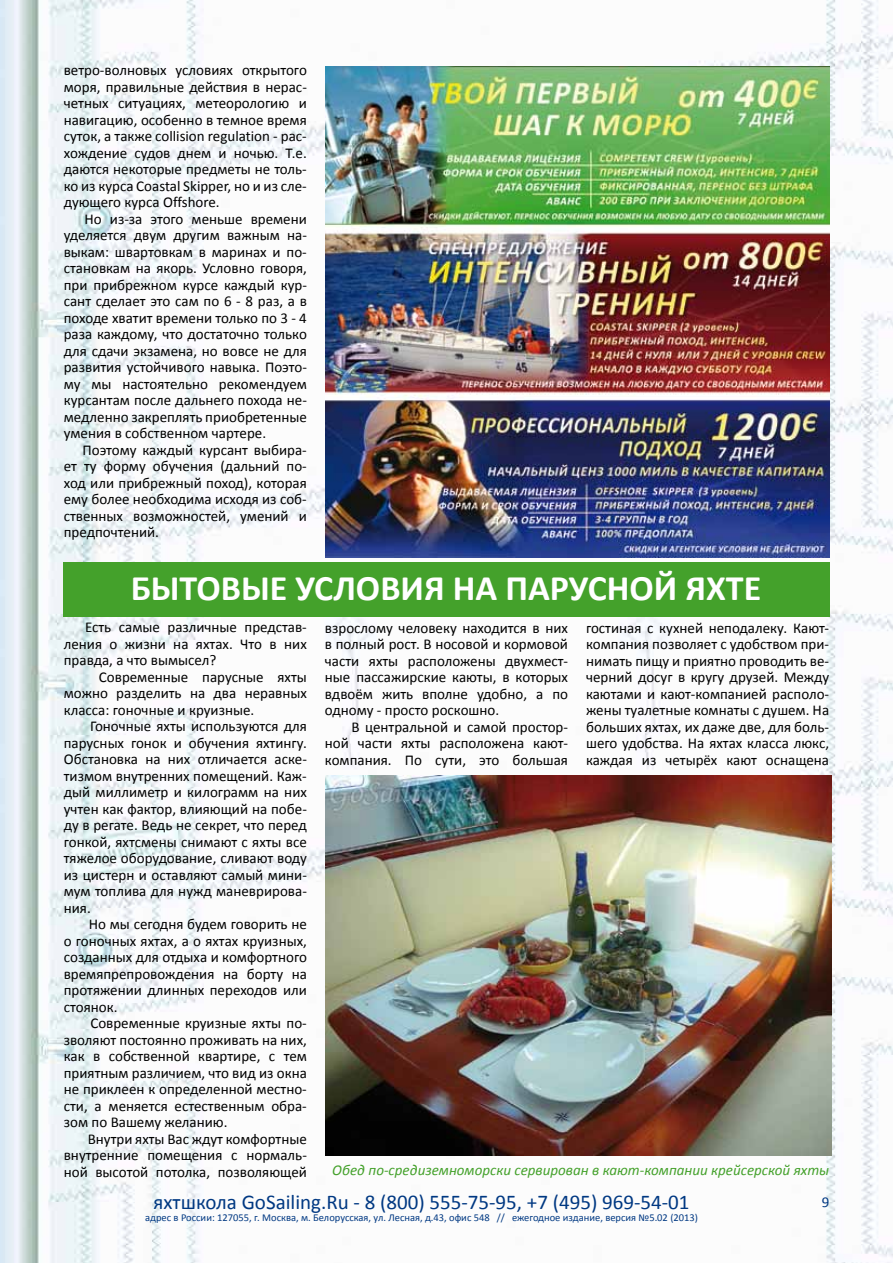
<style>
.page{position:relative;width:893px;height:1263px;background:#fff}
.page>*{position:absolute;margin:0;border:0;box-sizing:border-box;transform-origin:0 0}
.t1{font:700 36px "Calibri";color:#fff}
.t2{font:21px "Calibri";color:#003882}
.t3{font:15px/16.5px "Calibri";color:#000;text-align:justify}
.t4{font:italic 15px "Calibri";color:#44a12b}
.t5{font:15px "Calibri";color:#003882}
.t6{font:10.5px "Calibri";color:#003882}
</style>
<div class="page">
<img style="left:0;top:0;width:893px;height:1263px">
<div style="left:63px;top:563px;width:766px;height:54px;background:#44a12b"></div>
<img style="left:326px;top:775px;width:506px;height:380px">
<img style="left:326px;top:66px;width:503px;height:491px">
<p class="t3" style="left:64px;top:61px;width:245px">ветро-волновых условиях открытого моря, правильные действия в нерас&shy;четных ситуациях, метеорологию и навигацию, особенно в темное время суток, а также collision regulation - рас&shy;хождение судов днем и ночью. Т.е. даются некоторые предметы не толь&shy;ко из курса Coastal Skipper, но и из сле&shy;дующего курса Offshore.</p>
<p class="t3" style="left:64px;top:210px;width:245px;text-indent:21px">Но из-за этого меньше времени уделяется двум другим важным на&shy;выкам: швартовкам в маринах и по&shy;становкам на якорь. Условно говоря, при прибрежном курсе каждый кур&shy;сант сделает это сам по 6 - 8 раз, а в походе хватит времени только по 3 - 4 раза каждому, что достаточно только для сдачи экзамена, но вовсе не для развития устойчивого навыка. Поэто&shy;му мы настоятельно рекомендуем курсантам после дальнего похода не&shy;медленно закреплять приобретенные умения в собственном чартере.</p>
<p class="t3" style="left:64px;top:441px;width:245px;text-indent:19px">Поэтому каждый курсант выбира&shy;ет ту форму обучения (дальний по&shy;ход или прибрежный поход), которая ему более необходима исходя из соб&shy;ственных возможностей, умений и предпочтений.</p>
<h1 class="t1" style="left:131px;top:566px;width:632px">БЫТОВЫЕ УСЛОВИЯ НА ПАРУСНОЙ ЯХТЕ</h1>
<p class="t3" style="left:64px;top:618px;width:245px;text-indent:21px">Есть самые различные представ&shy;ления о жизни на яхтах. Что в них правда, а что вымысел?</p>
<p class="t3" style="left:64px;top:668px;width:245px;text-indent:35px">Современные парусные яхты можно разделить на два неравных класса: гоночные и круизные.</p>
<p class="t3" style="left:64px;top:717px;width:245px;text-indent:26px">Гоночные яхты используются для парусных гонок и обучения яхтингу.<br>Обстановка на них отличается аске&shy;тизмом внутренних помещений. Каж&shy;дый миллиметр и килограмм на них учтен как фактор, влияющий на побе&shy;ду в регате. Ведь не секрет, что перед гонкой, яхтсмены снимают с яхты все тяжелое оборудование, сливают воду из цистерн и оставляют самый мини&shy;мум топлива для нужд маневрирова&shy;ния.</p>
<p class="t3" style="left:64px;top:915px;width:245px;text-indent:25px">Но мы сегодня будем говорить не о гоночных яхтах, а о яхтах круизных, созданных для отдыха и комфортного времяпрепровождения на борту на протяжении длинных переходов или стоянок.</p>
<p class="t3" style="left:64px;top:1014px;width:245px;text-indent:27px">Современные круизные яхты по&shy;зволяют постоянно проживать на них, как в собственной квартире, с тем приятным различием, что вид из окна не приклеен к определенной местно&shy;сти, а меняется естественным обра&shy;зом по Вашему желанию.</p>
<p class="t3" style="left:64px;top:1130px;width:245px;text-indent:24px">Внутри яхты Вас ждут комфортные внутренние помещения с нормаль&shy;ной высотой потолка, позволяющей</p>
<p class="t3" style="left:586px;top:619px;width:245px">гостиная с кухней неподалеку. Кают&shy;компания позволяет с удобством при&shy;нимать пищу и приятно проводить ве&shy;черний досуг в кругу друзей. Между каютами и кают-компанией располо&shy;жены туалетные комнаты с душем. На больших яхтах, их даже две, для боль&shy;шего удобства. На яхтах класса люкс, каждая из четырёх кают оснащена</p>
<p class="t3" style="left:325px;top:619px;width:245px">взрослому человеку находится в них в полный рост. В носовой и кормовой части яхты расположены двухмест&shy;ные пассажирские каюты, в которых вдвоём жить вполне удобно, а по одному - просто роскошно.</p>
<p class="t3" style="left:325px;top:718px;width:245px;text-indent:27px">В центральной и самой простор&shy;ной части яхты расположена кают&shy;компания. По сути, это большая</p>
<p class="t4" style="left:332px;top:1160px;width:498px">Обед по-средиземноморски сервирован в кают-компании крейсерской яхты</p>
<h2 class="t2" style="left:154px;top:1188px;width:537px">яхтшкола GoSailing.Ru - 8 (800) 555-75-95, +7 (495) 969-54-01</h2>
<p class="t5" style="left:822px;top:1193px;width:9px">9</p>
<p class="t6" style="left:145px;top:1211px;width:554px">адрес в России: 127055, г. Москва, м. Белорусская, ул. Лесная, д.43, офис 548 // ежегодное издание, версия №5.02 (2013)</p>
</div>
